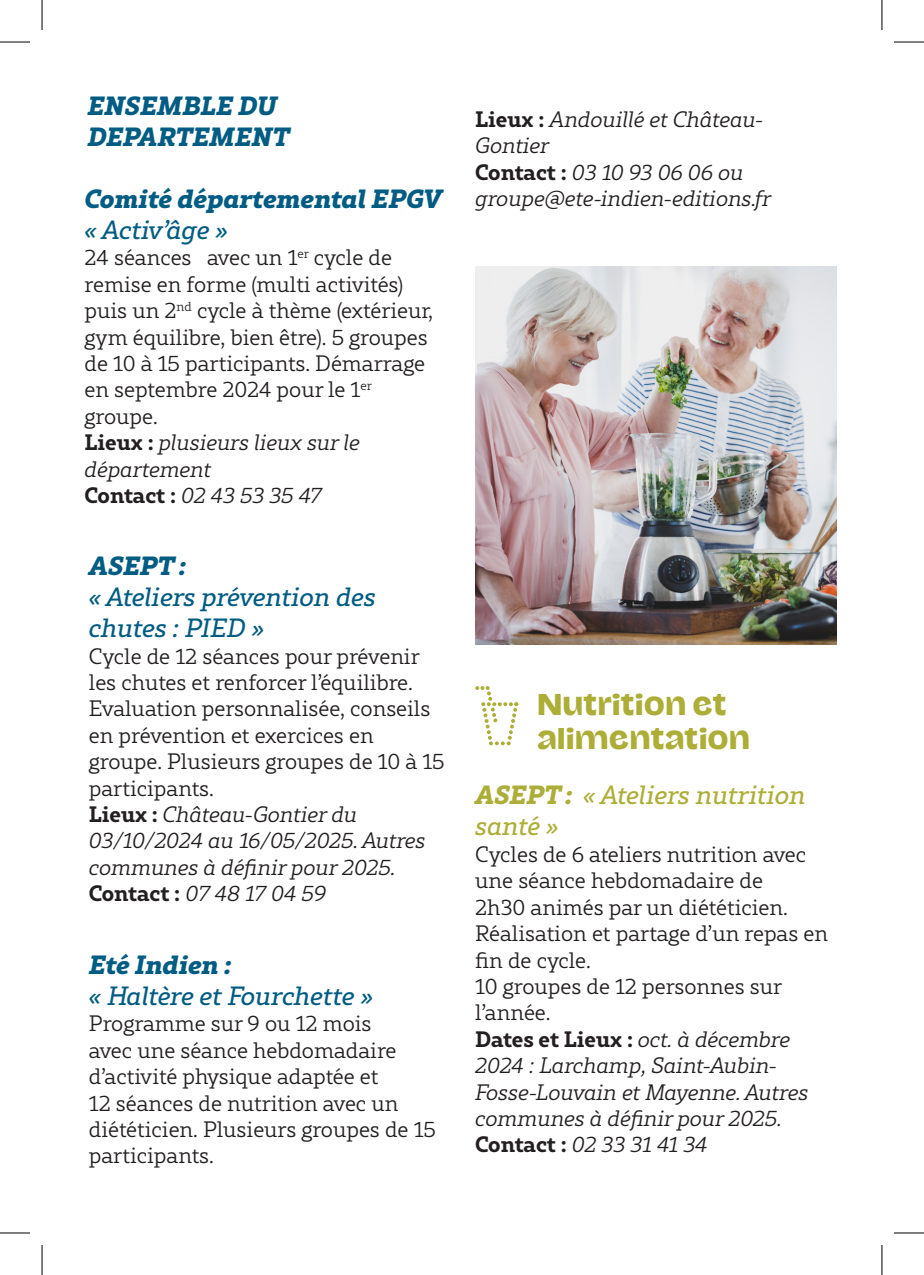
<style>
.page{position:relative;width:924px;height:1275px;background:#fff}
.page>*{position:absolute;margin:0;border:0;box-sizing:border-box;transform-origin:0 0}
.t1{font:500 28px/33.6px "Mayenne Sans";color:#adae37}
.t2{font:italic 800 26px/31.2px "Rival Slab";color:#005c83}
.t3{font:italic 26px/31.2px "Rival Slab";color:#005c83}
.t4{font:italic 26px/31.2px "Rival Slab";color:#adae37}
.t5{font:300 22px/26.4px "Rival Slab";color:#231f20}
.t6{font:italic 300 22px/26.4px "Rival Slab";color:#231f20}
.s1{font-weight:400}
.s2{font-weight:700;font-style:normal}
.s3{font-weight:800}
</style>
<div class="page">
<img style="left:475px;top:267px;width:361px;height:378px">
<svg style="left:475px;top:686px;width:43px;height:59px"></svg>
<hr style="left:0;top:42px;width:30px;height:1px;background:#000">
<hr style="left:893px;top:42px;width:30px;height:1px;background:#000">
<hr style="left:0;top:1232px;width:30px;height:1px;background:#000">
<hr style="left:893px;top:1232px;width:30px;height:1px;background:#000">
<hr style="left:42px;top:0;width:1px;height:30px;background:#000">
<hr style="left:42px;top:1245px;width:1px;height:30px;background:#000">
<hr style="left:881px;top:0;width:1px;height:30px;background:#000">
<hr style="left:881px;top:1245px;width:1px;height:30px;background:#000">
<p class="t2" style="left:87px;top:88px;width:203px">ENSEMBLE DU<br>DEPARTEMENT</p>
<p class="t2" style="left:85px;top:181px;width:359px">Comité départemental EPGV <span class="s1">« Activ’âge »</span></p>
<p class="t5" style="left:85px;top:244px;width:350px">24 séances avec un 1<sup>er</sup> cycle de remise en forme (multi activités) puis un 2<sup>nd</sup> cycle à thème (extérieur, gym équilibre, bien être). 5 groupes de 10 à 15 participants. Démarrage en septembre 2024 pour le 1<sup>er </sup>groupe.</p>
<p class="t6" style="left:85px;top:429px;width:276px"><span class="s2">Lieux :</span> plusieurs lieux sur le département<br><span class="s2">Contact :</span> 02 43 53 35 47</p>
<p class="t2" style="left:89px;top:548px;width:99px">ASEPT :</p>
<p class="t3" style="left:89px;top:580px;width:288px">« Ateliers prévention des chutes : PIED »</p>
<p class="t5" style="left:89px;top:642px;width:357px">Cycle de 12 séances pour prévenir les chutes et renforcer l’équilibre.<br>Evaluation personnalisée, conseils en prévention et exercices en groupe. Plusieurs groupes de 10 à 15 participants.</p>
<p class="t6" style="left:89px;top:801px;width:338px"><span class="s2">Lieux :</span> Château-Gontier du<br>03/10/2024 au 16/05/2025. Autres communes à définir pour 2025.<br><span class="s2">Contact :</span> 07 48 17 04 59</p>
<p class="t2" style="left:89px;top:947px;width:144px">Eté Indien :</p>
<p class="t3" style="left:89px;top:979px;width:285px">« Haltère et Fourchette »</p>
<p class="t5" style="left:89px;top:1010px;width:348px">Programme sur 9 ou 12 mois<br>avec une séance hebdomadaire d’activité physique adaptée et<br>12 séances de nutrition avec un diététicien. Plusieurs groupes de 15 participants.</p>
<p class="t6" style="left:475px;top:106px;width:289px"><span class="s2">Lieux :</span> Andouillé et Château-<br>Gontier</p>
<p class="t6" style="left:475px;top:159px;width:297px"><span class="s2">Contact :</span> 03 10 93 06 06 ou groupe@ete-indien-editions.fr</p>
<p class="t1" style="left:537px;top:688px;width:214px">Nutrition et alimentation</p>
<p class="t4" style="left:475px;top:779px;width:331px"><span class="s3">ASEPT :</span> « Ateliers nutrition santé »</p>
<p class="t5" style="left:475px;top:841px;width:354px">Cycles de 6 ateliers nutrition avec une séance hebdomadaire de<br>2h30 animés par un diététicien.<br>Réalisation et partage d’un repas en fin de cycle.</p>
<p class="t5" style="left:475px;top:973px;width:308px">10 groupes de 12 personnes sur l’année.</p>
<p class="t6" style="left:475px;top:1025px;width:334px"><span class="s2">Dates et Lieux :</span> oct. à décembre<br>2024 : Larchamp, Saint-Aubin-<br>Fosse-Louvain et Mayenne. Autres communes à définir pour 2025.<br><span class="s2">Contact :</span> 02 33 31 41 34</p>
</div>
